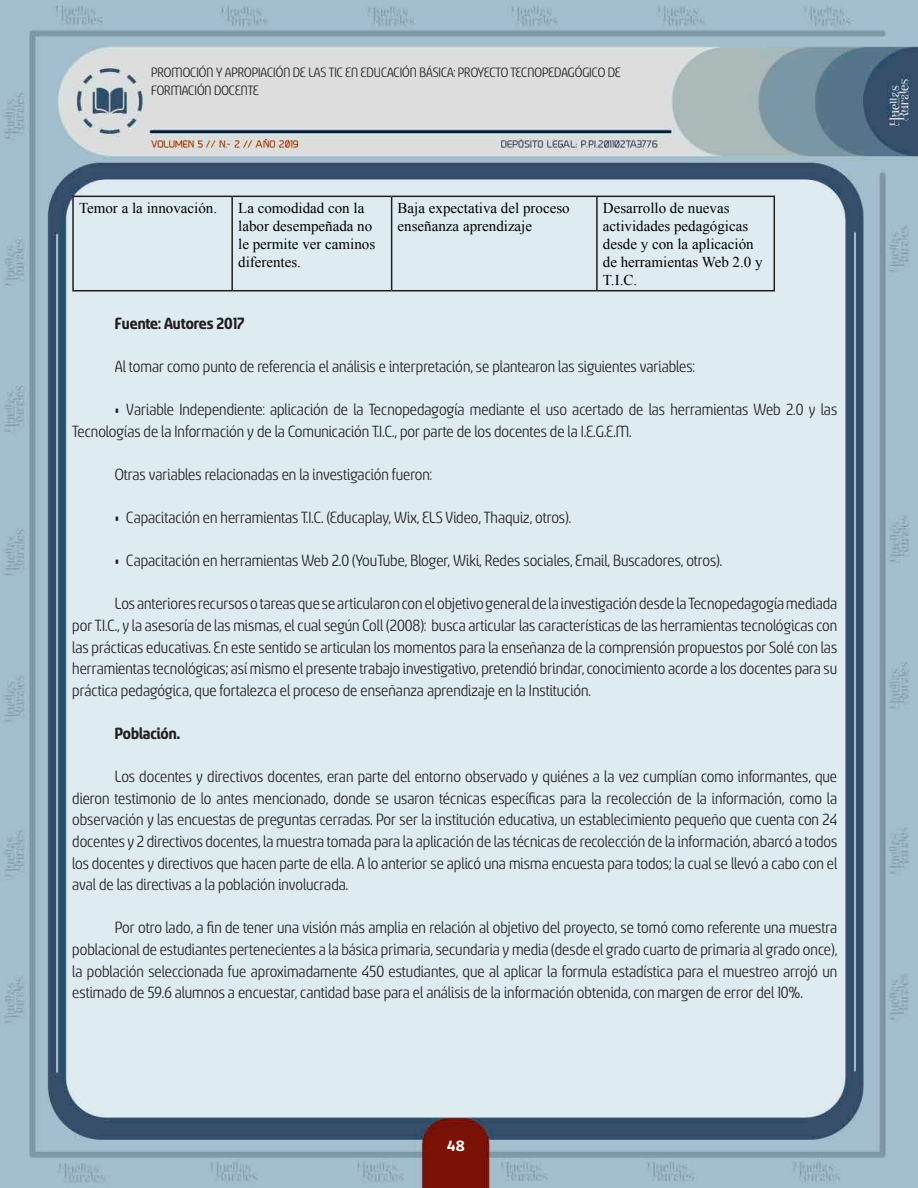
<style>
.page{position:relative;width:918px;height:1188px;background:#fff}
.page>*{position:absolute;margin:0;border:0;box-sizing:border-box;transform-origin:0 0}
.t1{font:18px/21.6px "Sancoale Narrow";color:#231f20;text-align:justify}
.t2{font:700 18px "Sancoale Narrow";color:#231f20}
.t3{font:15px/18px "Times New Roman";color:#000}
.t4{font:15px/18px "Sancoale Narrow";color:#231f20}
.t5{font:500 15px "Akceler A";color:#fff}
</style>
<div class="page">
<img style="left:0;top:0;width:918px;height:1188px">
<hr style="left:72px;top:196px;width:160px;height:1px;background:#231f20">
<hr style="left:72px;top:197px;width:2px;height:93px;background:#231f20">
<hr style="left:232px;top:196px;width:160px;height:1px;background:#231f20">
<hr style="left:231px;top:197px;width:2px;height:93px;background:#231f20">
<hr style="left:392px;top:196px;width:205px;height:1px;background:#231f20">
<hr style="left:391px;top:197px;width:1px;height:93px;background:#231f20">
<hr style="left:597px;top:196px;width:178px;height:1px;background:#231f20">
<hr style="left:596px;top:197px;width:2px;height:93px;background:#231f20">
<hr style="left:774px;top:197px;width:1px;height:93px;background:#231f20">
<hr style="left:72px;top:290px;width:160px;height:1px;background:#231f20">
<hr style="left:232px;top:290px;width:160px;height:1px;background:#231f20">
<hr style="left:392px;top:290px;width:205px;height:1px;background:#231f20">
<hr style="left:597px;top:290px;width:178px;height:1px;background:#231f20">
<p class="t4" style="left:151px;top:64px;width:471px">PROMOCIÓN Y APROPIACIÓN DE LAS TIC EN EDUCACIÓN BÁSICA: PROYECTO TECNOPEDAGÓGICO DE<br>FORMACIÓN DOCENTE</p>
<p class="t3" style="left:79px;top:198px;width:140px">Temor a la innovación.</p>
<p class="t3" style="left:238px;top:198px;width:139px">La comodidad con la labor desempeñada no le permite ver caminos diferentes.</p>
<p class="t3" style="left:398px;top:198px;width:174px">Baja expectativa del proceso enseñanza aprendizaje</p>
<p class="t3" style="left:603px;top:198px;width:161px">Desarrollo de nuevas actividades pedagógicas desde y con la aplicación de herramientas Web 2.0 y<br>T.I.C.</p>
<p class="t2" style="left:115px;top:314px;width:131px">Fuente: Autores 2017</p>
<p class="t1" style="left:115px;top:356px;width:581px">Al tomar como punto de referencia el análisis e interpretación, se plantearon las siguientes variables:</p>
<p class="t1" style="left:72px;top:399px;width:766px;text-indent:43px">• Variable Independiente: aplicación de la Tecnopedagogía mediante el uso acertado de las herramientas Web 2.0 y las<br>Tecnologías de la Información y de la Comunicación T.I.C., por parte de los docentes de la I.E.G.E.M.</p>
<p class="t1" style="left:115px;top:464px;width:319px">Otras variables relacionadas en la investigación fueron:</p>
<p class="t1" style="left:115px;top:507px;width:458px">• Capacitación en herramientas T.I.C. (Educaplay, Wix, ELS Video, Thaquiz, otros).</p>
<p class="t1" style="left:115px;top:550px;width:609px">• Capacitación en herramientas Web 2.0 (YouTube, Bloger, Wiki, Redes sociales, Email, Buscadores, otros).</p>
<p class="t1" style="left:72px;top:593px;width:766px;text-indent:43px">Los anteriores recursos o tareas que se articularon con el objetivo general de la investigación desde la Tecnopedagogía mediada por T.I.C., y la asesoría de las mismas, el cual según Coll (2008): busca articular las características de las herramientas tecnológicas con las prácticas educativas. En este sentido se articulan los momentos para la enseñanza de la comprensión propuestos por Solé con las herramientas tecnológicas; así mismo el presente trabajo investigativo, pretendió brindar, conocimiento acorde a los docentes para su práctica pedagógica, que fortalezca el proceso de enseñanza aprendizaje en la Institución.</p>
<p class="t2" style="left:115px;top:725px;width:67px">Población.</p>
<p class="t1" style="left:72px;top:766px;width:766px;text-indent:43px">Los docentes y directivos docentes, eran parte del entorno observado y quiénes a la vez cumplían como informantes, que dieron testimonio de lo antes mencionado, donde se usaron técnicas específicas para la recolección de la información, como la observación y las encuestas de preguntas cerradas. Por ser la institución educativa, un establecimiento pequeño que cuenta con 24 docentes y 2 directivos docentes, la muestra tomada para la aplicación de las técnicas de recolección de la información, abarcó a todos los docentes y directivos que hacen parte de ella. A lo anterior se aplicó una misma encuesta para todos; la cual se llevó a cabo con el aval de las directivas a la población involucrada.</p>
<p class="t1" style="left:72px;top:917px;width:766px;text-indent:43px">Por otro lado, a fin de tener una visión más amplia en relación al objetivo del proyecto, se tomó como referente una muestra poblacional de estudiantes pertenecientes a la básica primaria, secundaria y media (desde el grado cuarto de primaria al grado once), la población seleccionada fue aproximadamente 450 estudiantes, que al aplicar la formula estadística para el muestreo arrojó un estimado de 59.6 alumnos a encuestar, cantidad base para el análisis de la información obtenida, con margen de error del 10%.</p>
<p class="t5" style="left:447px;top:1134px;width:20px">48</p>
</div>
